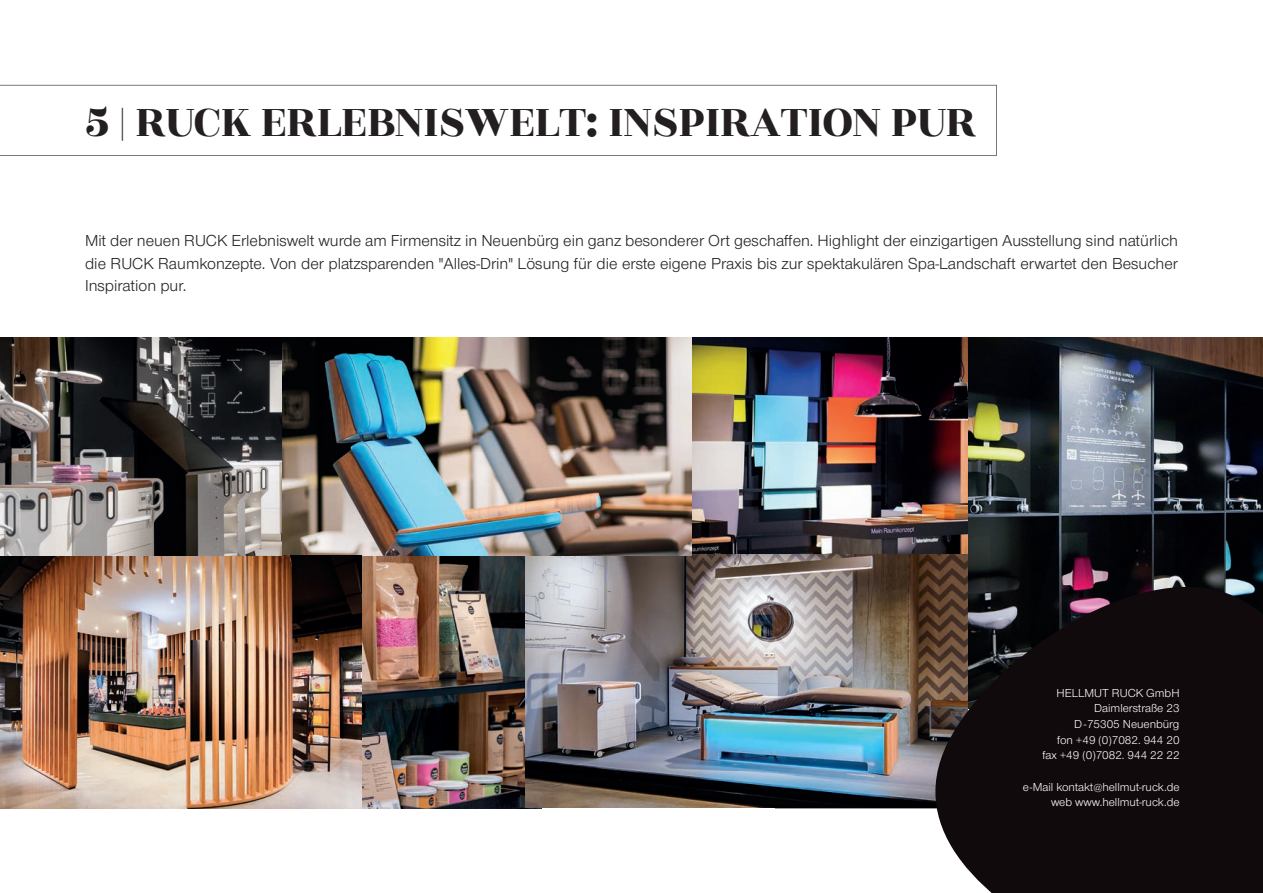
<style>
.page{position:relative;width:1263px;height:893px;background:#fff}
.page>*{position:absolute;margin:0;border:0;box-sizing:border-box;transform-origin:0 0}
.t1{font:48.15px "Rozha One";letter-spacing:-.01em;color:#231f20}
.t2{font:16.5px/22.5px "Nimbus San Nov";color:#231f20;text-align:justify}
.t3{font:12px/15.6px "Nimbus San Nov";color:#fff;text-align:right}
</style>
<div class="page">
<hr style="left:775px;top:808px;width:488px;height:1px;background:#231f20">
<svg style="left:0;top:85px;width:997px;height:71px"></svg>
<img style="left:361px;top:556px;width:165px;height:252px">
<img style="left:968px;top:337px;width:295px;height:216px">
<img style="left:0;top:337px;width:968px;height:219px">
<img style="left:526px;top:555px;width:377px;height:253px">
<img style="left:0;top:556px;width:361px;height:252px">
<svg style="left:903px;top:553px;width:360px;height:340px;background:#2f2627"></svg>
<h1 class="t1" style="left:85px;top:88px;width:893px">5 | RUCK ERLEBNISWELT: INSPIRATION PUR</h1>
<p class="t2" style="left:85px;top:230px;width:1094px">Mit der neuen RUCK Erlebniswelt wurde am Firmensitz in Neuenbürg ein ganz besonderer Ort geschaffen. Highlight der einzigartigen Ausstellung sind natürlich die RUCK Raumkonzepte. Von der platzsparenden "Alles-Drin" Lösung für die erste eigene Praxis bis zur spektakulären Spa-Landschaft erwartet den Besucher Inspiration pur.</p>
<p class="t3" style="left:1042px;top:685px;width:139px">HELLMUT RUCK GmbH<br>Daimlerstraße 23<br>D -75305 Neuenbürg<br>fon +49 (0)7082. 944 20 fax +49 (0)7082. 944 22 22</p>
<p class="t3" style="left:1023px;top:779px;width:158px">e-Mail kontakt@hellmut-ruck.de web www.hellmut-ruck.de</p>
</div>
